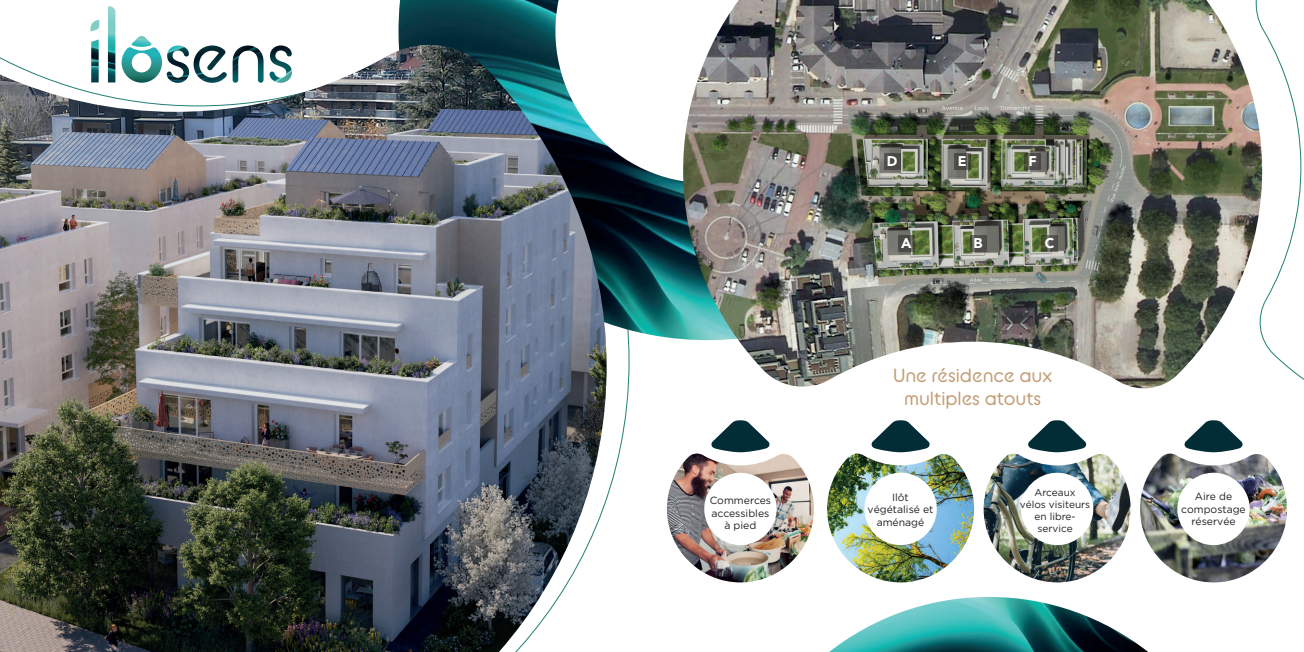
<style>
.page{position:relative;width:1304px;height:652px;background:#fff}
.page>*{position:absolute;margin:0;border:0;box-sizing:border-box;transform-origin:0 0}
.t1{font:19px/22.8px "BC Alphapipe RB";color:#c29d75;text-align:center}
.t2{font:900 14px "Avenir LT Std";color:#fff}
.t3{font:10.4px/12.5px "Arson Pro";color:#231f20;text-align:center}
.t4{font:10.1px/12.1px "Arson Pro";color:#231f20;text-align:center}
</style>
<div class="page">
<img style="left:398px;top:0;width:285px;height:341px">
<img style="left:683px;top:0;width:568px;height:389px">
<img style="left:667px;top:453px;width:147px;height:129px">
<img style="left:827px;top:453px;width:147px;height:130px">
<img style="left:1140px;top:453px;width:147px;height:130px">
<img style="left:983px;top:453px;width:148px;height:130px">
<img style="left:0;top:45px;width:607px;height:607px">
<img style="left:829px;top:597px;width:319px;height:55px">
<svg style="left:1251px;top:0;width:53px;height:380px"></svg>
<svg style="left:711px;top:420px;width:59px;height:32px"></svg>
<svg style="left:871px;top:420px;width:59px;height:32px"></svg>
<svg style="left:1028px;top:420px;width:59px;height:32px"></svg>
<svg style="left:1184px;top:420px;width:59px;height:32px"></svg>
<svg style="left:898px;top:235px;width:17px;height:17px"></svg>
<svg style="left:970px;top:235px;width:16px;height:17px"></svg>
<svg style="left:1042px;top:235px;width:16px;height:17px"></svg>
<svg style="left:1025px;top:154px;width:16px;height:16px"></svg>
<svg style="left:954px;top:154px;width:17px;height:16px"></svg>
<div style="left:884px;top:154px;width:16px;height:16px;background:#4b4a46"></div>
<img style="left:91px;top:6px;width:201px;height:77px">
<svg style="left:122px;top:47px;width:40px;height:36px"></svg>
<h2 class="t2" style="left:887px;top:153px;width:12px">D</h2>
<h2 class="t2" style="left:958px;top:153px;width:10px">E</h2>
<h2 class="t2" style="left:1029px;top:153px;width:10px">F</h2>
<h2 class="t2" style="left:901px;top:234px;width:12px">A</h2>
<h2 class="t2" style="left:973px;top:234px;width:11px">B</h2>
<h2 class="t2" style="left:1045px;top:234px;width:11px">C</h2>
<h1 class="t1" style="left:893px;top:364px;width:161px">Une résidence aux multiples atouts</h1>
<p class="t3" style="left:710px;top:494px;width:63px">Commerces accessibles à pied</p>
<p class="t3" style="left:868px;top:491px;width:67px">Ilôt végétalisé et aménagé</p>
<p class="t4" style="left:1020px;top:486px;width:72px">Arceaux<br>vélos visiteurs en libre&shy;service</p>
<p class="t3" style="left:1181px;top:490px;width:66px">Aire de compostage réservée</p>
</div>
